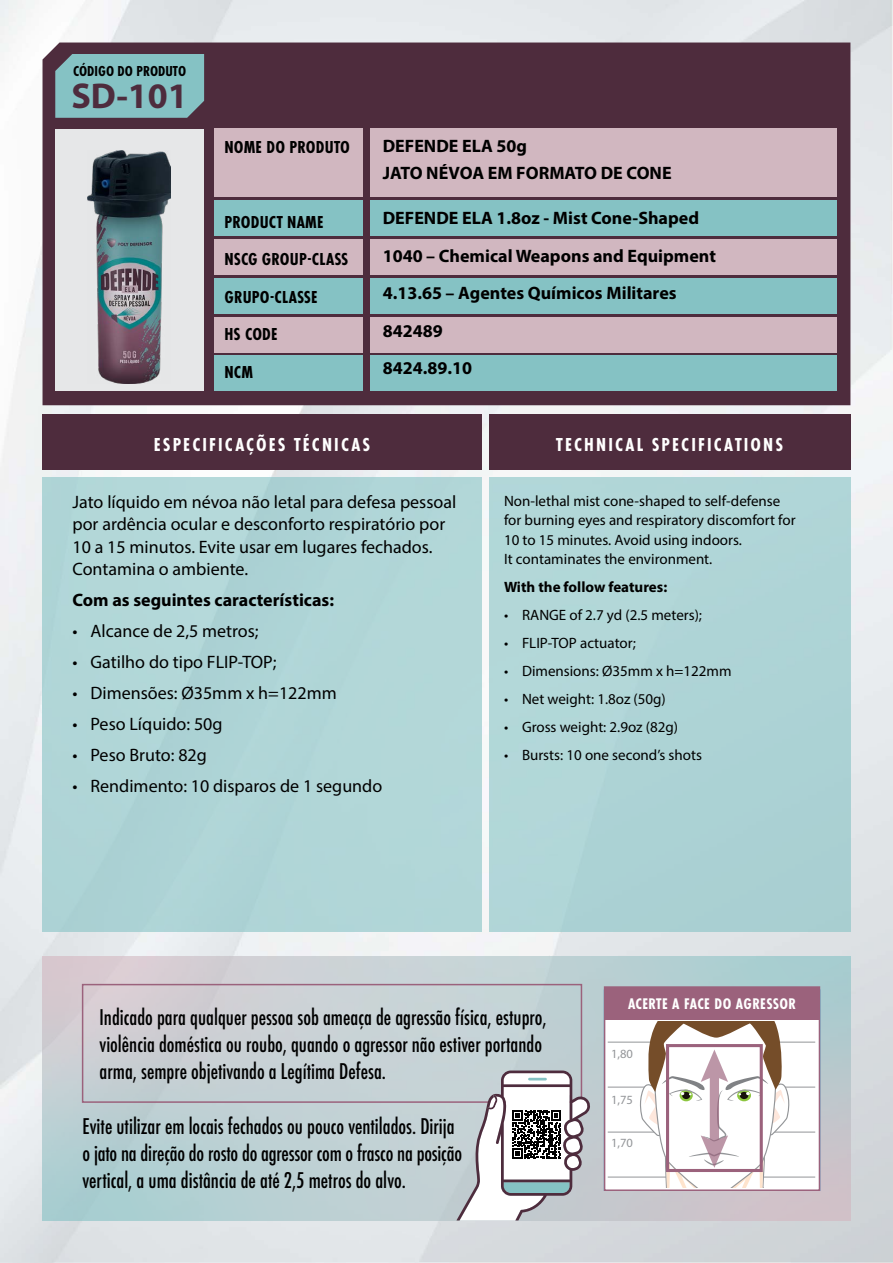
<style>
.page{position:relative;width:893px;height:1263px;background:#fff}
.page>*{position:absolute;margin:0;border:0;box-sizing:border-box;transform-origin:0 0}
.t1{font:700 36px "Myriad Pro";color:#4e2c3d}
.t2{font:500 condensed 21px/27px "Futura";color:#000;scale:.95 1}
.t3{font:700 19.5px "Futura PT Cond";letter-spacing:.11em;color:#fff}
.t4{font:18px/22.5px "Myriad Pro";color:#000}
.t5{font:700 18px/37.5px "Myriad Pro";color:#000}
.t6{font:700 18px/37.5px "Futura PT Cond";letter-spacing:.01em;color:#000}
.t7{font:700 16.05px "Futura PT Cond";letter-spacing:.025em;color:#fff}
.t8{font:15px/19.5px "Myriad Pro";color:#000}
.t9{font:700 15px "Myriad Pro";color:#000}
.t10{font:700 15px "Futura PT Cond";color:#000}
.t11{font:12.6px "Myriad Pro";color:#939598}
</style>
<div class="page">
<img style="left:0;top:0;width:893px;height:1263px">
<div style="left:43px;top:43px;width:807px;height:362px;background:#4e2c3d"></div>
<div style="left:55px;top:129px;width:149px;height:262px;background:#e6e7e8"></div>
<div style="left:215px;top:129px;width:148px;height:68px;background:#d1b7c0"></div>
<div style="left:370px;top:129px;width:467px;height:68px;background:#d1b7c0"></div>
<div style="left:215px;top:201px;width:148px;height:35px;background:#85c2c4"></div>
<div style="left:370px;top:201px;width:467px;height:35px;background:#85c2c4"></div>
<div style="left:215px;top:356px;width:148px;height:35px;background:#85c2c4"></div>
<div style="left:370px;top:356px;width:467px;height:35px;background:#85c2c4"></div>
<div style="left:215px;top:317px;width:148px;height:35px;background:#d1b7c0"></div>
<div style="left:370px;top:317px;width:467px;height:35px;background:#d1b7c0"></div>
<div style="left:215px;top:278px;width:148px;height:35px;background:#85c2c4"></div>
<div style="left:370px;top:278px;width:467px;height:35px;background:#85c2c4"></div>
<div style="left:215px;top:239px;width:148px;height:35px;background:#d1b7c0"></div>
<div style="left:370px;top:239px;width:467px;height:35px;background:#d1b7c0"></div>
<div style="left:43px;top:414px;width:439px;height:55px;background:#4e2c3d"></div>
<div style="left:489px;top:414px;width:361px;height:55px;background:#4e2c3d"></div>
<div style="left:55px;top:54px;width:149px;height:64px;background:#85c2c4"></div>
<div style="left:43px;top:478px;width:439px;height:454px;background:#b1d6d7"></div>
<div style="left:489px;top:478px;width:361px;height:454px;background:#afd4d6"></div>
<img style="left:87px;top:151px;width:84px;height:232px">
<svg style="left:43px;top:957px;width:807px;height:263px"></svg>
<div style="left:82px;top:984px;width:500px;height:119px;border:2px solid #9b627c"></div>
<div style="left:605px;top:987px;width:214px;height:203px;background:#fff"></div>
<div style="left:604px;top:986px;width:216px;height:205px;border:2px solid #9b627c"></div>
<div style="left:605px;top:987px;width:214px;height:32px;background:#9b627c"></div>
<hr style="left:608px;top:1042px;width:207px;height:1px;background:#939598">
<hr style="left:608px;top:1087px;width:207px;height:1px;background:#939598">
<hr style="left:608px;top:1132px;width:207px;height:1px;background:#939598">
<hr style="left:608px;top:1177px;width:207px;height:1px;background:#939598">
<svg style="left:626px;top:1022px;width:176px;height:165px"></svg>
<div style="left:666px;top:1044px;width:97px;height:128px;border:3px solid #9b627c"></div>
<svg style="left:456px;top:1070px;width:134px;height:150px"></svg>
<p class="t10" style="left:73px;top:62px;width:114px">CÓDIGO DO PRODUTO</p>
<h1 class="t1" style="left:71px;top:72px;width:118px">SD-101</h1>
<p class="t6" style="left:224px;top:128px;width:127px">NOME DO PRODUTO</p>
<p class="t6" style="left:224px;top:203px;width:125px">PRODUCT NAME<br>NSCG GROUP-CLASS<br>GRUPO-CLASSE<br>HS CODE<br>NCM</p>
<p class="t5" style="left:383px;top:132px;width:290px;line-height:27px">DEFENDE ELA 50g<br>JATO NÉVOA EM FORMATO DE CONE</p>
<p class="t5" style="left:383px;top:199px;width:335px">DEFENDE ELA 1.8oz - Mist Cone-Shaped<br>1040 – Chemical Weapons and Equipment<br>4.13.65 – Agentes Químicos Militares<br>842489<br>8424.89.10</p>
<p class="t3" style="left:154px;top:433px;width:218px">ESPECIFICAÇÕES TÉCNICAS</p>
<p class="t3" style="left:556px;top:433px;width:228px">TECHNICAL SPECIFICATIONS</p>
<p class="t4" style="left:73px;top:490px;width:385px">Jato líquido em névoa não letal para defesa pessoal por ardência ocular e desconforto respiratório por 10 a 15 minutos. Evite usar em lugares fechados.<br>Contamina o ambiente.</p>
<p class="t5" style="left:73px;top:581px;width:263px">Com as seguintes características:</p>
<p class="t4" style="left:73px;top:620px;width:188px">• Alcance de 2,5 metros;</p>
<p class="t4" style="left:73px;top:651px;width:205px">• Gatilho do tipo FLIP-TOP;</p>
<p class="t4" style="left:73px;top:682px;width:266px">• Dimensões: Ø35mm x h=122mm</p>
<p class="t4" style="left:73px;top:713px;width:152px">• Peso Líquido: 50g</p>
<p class="t4" style="left:73px;top:744px;width:136px">• Peso Bruto: 82g</p>
<p class="t4" style="left:73px;top:775px;width:311px">• Rendimento: 10 disparos de 1 segundo</p>
<p class="t8" style="left:504px;top:491px;width:293px">Non-lethal mist cone-shaped to self-defense for burning eyes and respiratory discomfort for 10 to 15 minutes. Avoid using indoors.<br>It contaminates the environment.</p>
<p class="t9" style="left:504px;top:577px;width:165px">With the follow features:</p>
<p class="t8" style="left:504px;top:605px;width:200px">• RANGE of 2.7 yd (2.5 meters);</p>
<p class="t8" style="left:504px;top:633px;width:133px">• FLIP-TOP actuator;</p>
<p class="t8" style="left:504px;top:661px;width:229px">• Dimensions: Ø35mm x h=122mm</p>
<p class="t8" style="left:504px;top:689px;width:163px">• Net weight: 1.8oz (50g)</p>
<p class="t8" style="left:504px;top:717px;width:176px">• Gross weight: 2.9oz (82g)</p>
<p class="t8" style="left:504px;top:745px;width:199px">• Bursts: 10 one second’s shots</p>
<p class="t2" style="left:100px;top:1004px;width:472px">Indicado para qualquer pessoa sob ameaça de agressão física, estupro, violência doméstica ou roubo, quando o agressor não estiver portando arma, sempre objetivando a Legítima Defesa.</p>
<p class="t2" style="left:83px;top:1113px;width:401px">Evite utilizar em locais fechados ou pouco ventilados. Dirija o jato na direção do rosto do agressor com o frasco na posição vertical, a uma distância de até 2,5 metros do alvo.</p>
<p class="t7" style="left:628px;top:995px;width:169px">ACERTE A FACE DO AGRESSOR</p>
<p class="t11" style="left:611px;top:1046px;width:23px">1,80</p>
<p class="t11" style="left:611px;top:1092px;width:23px">1,75</p>
<p class="t11" style="left:611px;top:1135px;width:23px">1,70</p>
</div>
